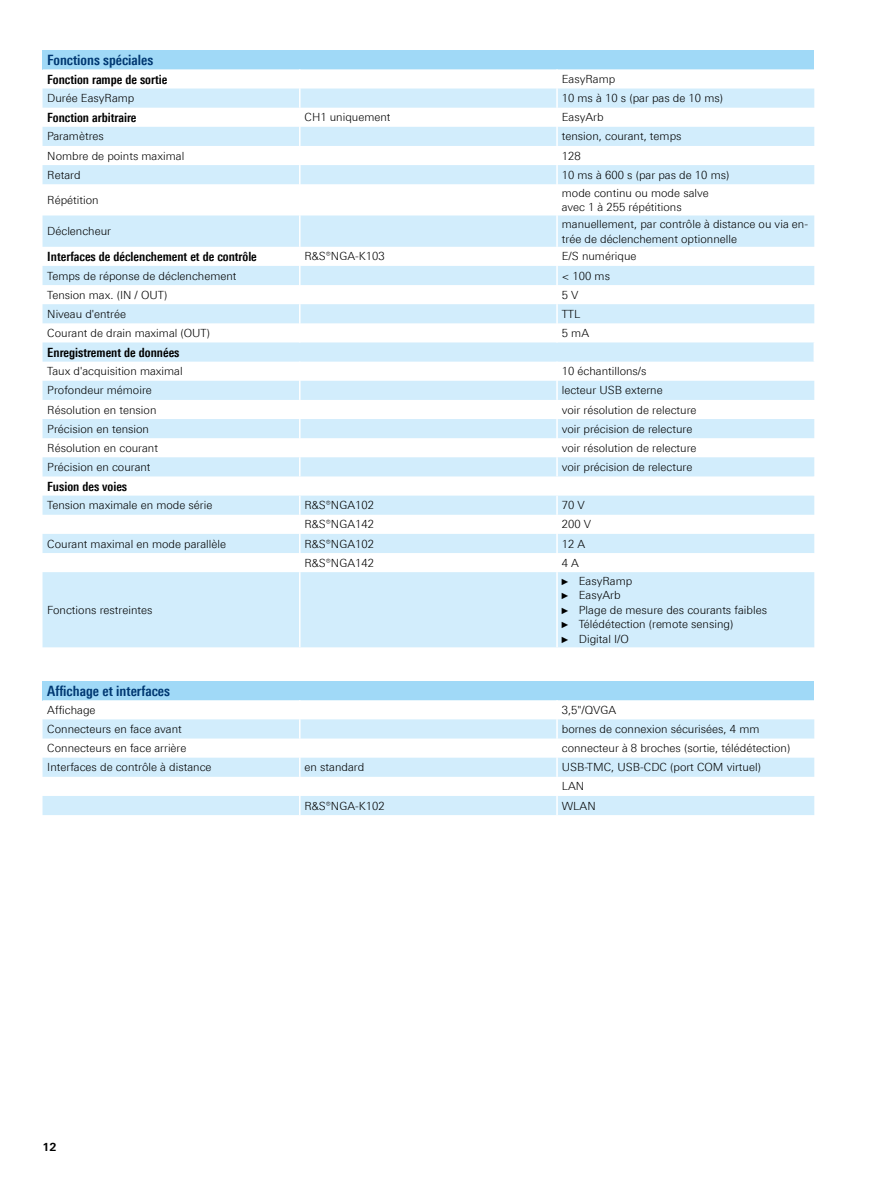
<style>
.page{position:relative;width:893px;height:1191px;background:#fff}
.page>*{position:absolute;margin:0;border:0;box-sizing:border-box;transform-origin:0 0}
.Tabellenueberschrift{font:700 14.25px "Linotype Univers 620 Cn";color:#003872}
.Tabellefett{font:700 12.75px "Linotype Univers 620 Cn";color:#000}
.Tabelletext{font:300 11.25px/14.7px "Linotype Univers 330";color:#000}
.t1{font:700 11.25px "Linotype Univers 630";color:#000}
.s1{font-family:"Arial Narrow";font-weight:400;font-size:9px}
</style>
<div class="page">
<div style="left:43px;top:50px;width:771px;height:19px;background:#a0d9f7"></div>
<svg style="left:43px;top:88px;width:771px;height:559px;fill:#d2edfc"></svg>
<hr style="left:299px;top:88px;width:2px;height:20px;background:#fff">
<hr style="left:556px;top:88px;width:2px;height:20px;background:#fff">
<svg style="left:299px;top:108px;width:2px;height:76px"></svg>
<svg style="left:556px;top:108px;width:2px;height:76px"></svg>
<hr style="left:299px;top:184px;width:2px;height:31px;background:#fff">
<hr style="left:556px;top:184px;width:2px;height:31px;background:#fff">
<hr style="left:299px;top:215px;width:2px;height:32px;background:#fff">
<hr style="left:556px;top:215px;width:2px;height:32px;background:#fff">
<svg style="left:299px;top:247px;width:2px;height:95px"></svg>
<svg style="left:556px;top:247px;width:2px;height:95px"></svg>
<hr style="left:299px;top:361px;width:2px;height:20px;background:#fff">
<hr style="left:556px;top:361px;width:2px;height:20px;background:#fff">
<svg style="left:299px;top:381px;width:2px;height:95px"></svg>
<svg style="left:556px;top:381px;width:2px;height:95px"></svg>
<hr style="left:299px;top:495px;width:2px;height:20px;background:#fff">
<hr style="left:556px;top:495px;width:2px;height:20px;background:#fff">
<svg style="left:299px;top:515px;width:2px;height:57px"></svg>
<svg style="left:556px;top:515px;width:2px;height:57px"></svg>
<hr style="left:299px;top:572px;width:2px;height:75px;background:#fff">
<hr style="left:556px;top:572px;width:2px;height:75px;background:#fff">
<div style="left:43px;top:681px;width:771px;height:19px;background:#a0d9f7"></div>
<svg style="left:43px;top:700px;width:771px;height:1px"></svg>
<svg style="left:43px;top:719px;width:771px;height:96px;fill:#d2edfc"></svg>
<svg style="left:299px;top:700px;width:2px;height:57px"></svg>
<svg style="left:556px;top:700px;width:2px;height:57px"></svg>
<hr style="left:299px;top:757px;width:2px;height:20px;background:#fff">
<hr style="left:556px;top:757px;width:2px;height:20px;background:#fff">
<svg style="left:299px;top:777px;width:2px;height:38px"></svg>
<svg style="left:556px;top:777px;width:2px;height:38px"></svg>
<p class="Tabellenueberschrift" style="left:47px;top:51px;width:108px">Fonctions spéciales</p>
<p class="Tabellefett" style="left:47px;top:71px;width:122px">Fonction rampe de sortie</p>
<p class="Tabelletext" style="left:562px;top:72px;width:55px">EasyRamp</p>
<p class="Tabelletext" style="left:47px;top:91px;width:89px">Durée EasyRamp</p>
<p class="Tabelletext" style="left:562px;top:91px;width:163px">10 ms à 10 s (par pas de 10 ms)</p>
<p class="Tabellefett" style="left:47px;top:110px;width:91px">Fonction arbitraire</p>
<p class="Tabelletext" style="left:305px;top:110px;width:87px">CH1 uniquement</p>
<p class="Tabelletext" style="left:562px;top:110px;width:43px">EasyArb</p>
<p class="Tabelletext" style="left:47px;top:129px;width:58px">Paramètres</p>
<p class="Tabelletext" style="left:562px;top:129px;width:121px">tension, courant, temps</p>
<p class="Tabelletext" style="left:47px;top:148px;width:138px">Nombre de points maximal</p>
<p class="Tabelletext" style="left:562px;top:148px;width:20px">128</p>
<p class="Tabelletext" style="left:47px;top:167px;width:35px">Retard</p>
<p class="Tabelletext" style="left:562px;top:167px;width:169px">10 ms à 600 s (par pas de 10 ms)</p>
<p class="Tabelletext" style="left:47px;top:192px;width:53px">Répétition</p>
<p class="Tabelletext" style="left:562px;top:185px;width:148px">mode continu ou mode salve</p>
<p class="Tabelletext" style="left:562px;top:200px;width:121px">avec 1 à 255 répétitions</p>
<p class="Tabelletext" style="left:47px;top:224px;width:65px">Déclencheur</p>
<p class="Tabelletext" style="left:562px;top:216px;width:248px">manuellement, par contrôle à distance ou via en&shy;trée de déclenchement optionnelle</p>
<p class="Tabellefett" style="left:47px;top:249px;width:211px">Interfaces de déclenchement et de contrôle</p>
<p class="Tabelletext" style="left:305px;top:249px;width:82px">R&amp;S®NGA-K103</p>
<p class="Tabelletext" style="left:562px;top:249px;width:76px">E/S numérique</p>
<p class="Tabelletext" style="left:47px;top:268px;width:191px">Temps de réponse de déclenchement</p>
<p class="Tabelletext" style="left:562px;top:268px;width:50px">&lt; 100 ms</p>
<p class="Tabelletext" style="left:47px;top:287px;width:121px">Tension max. (IN / OUT)</p>
<p class="Tabelletext" style="left:562px;top:287px;width:18px">5 V</p>
<p class="Tabelletext" style="left:47px;top:306px;width:80px">Niveau d'entrée</p>
<p class="Tabelletext" style="left:562px;top:306px;width:20px">TTL</p>
<p class="Tabelletext" style="left:47px;top:325px;width:164px">Courant de drain maximal (OUT)</p>
<p class="Tabelletext" style="left:562px;top:325px;width:29px">5 mA</p>
<p class="Tabellefett" style="left:47px;top:344px;width:134px">Enregistrement de données</p>
<p class="Tabelletext" style="left:47px;top:364px;width:137px">Taux d'acquisition maximal</p>
<p class="Tabelletext" style="left:562px;top:364px;width:86px">10 échantillons/s</p>
<p class="Tabelletext" style="left:47px;top:383px;width:106px">Profondeur mémoire</p>
<p class="Tabelletext" style="left:562px;top:383px;width:102px">lecteur USB externe</p>
<p class="Tabelletext" style="left:47px;top:402px;width:111px">Résolution en tension</p>
<p class="Tabelletext" style="left:562px;top:402px;width:136px">voir résolution de relecture</p>
<p class="Tabelletext" style="left:47px;top:421px;width:103px">Précision en tension</p>
<p class="Tabelletext" style="left:562px;top:421px;width:132px">voir précision de relecture</p>
<p class="Tabelletext" style="left:47px;top:440px;width:112px">Résolution en courant</p>
<p class="Tabelletext" style="left:562px;top:440px;width:136px">voir résolution de relecture</p>
<p class="Tabelletext" style="left:47px;top:459px;width:105px">Précision en courant</p>
<p class="Tabelletext" style="left:562px;top:459px;width:132px">voir précision de relecture</p>
<p class="Tabellefett" style="left:47px;top:478px;width:81px">Fusion des voies</p>
<p class="Tabelletext" style="left:47px;top:498px;width:167px">Tension maximale en mode série</p>
<p class="Tabelletext" style="left:305px;top:498px;width:71px">R&amp;S®NGA102</p>
<p class="Tabelletext" style="left:562px;top:498px;width:25px">70 V</p>
<p class="Tabelletext" style="left:305px;top:517px;width:71px">R&amp;S®NGA142</p>
<p class="Tabelletext" style="left:562px;top:517px;width:31px">200 V</p>
<p class="Tabelletext" style="left:47px;top:536px;width:180px">Courant maximal en mode parallèle</p>
<p class="Tabelletext" style="left:305px;top:536px;width:71px">R&amp;S®NGA102</p>
<p class="Tabelletext" style="left:562px;top:536px;width:25px">12 A</p>
<p class="Tabelletext" style="left:305px;top:555px;width:71px">R&amp;S®NGA142</p>
<p class="Tabelletext" style="left:562px;top:555px;width:19px">4 A</p>
<p class="Tabelletext" style="left:47px;top:602px;width:107px">Fonctions restreintes</p>
<p class="Tabelletext" style="left:562px;top:573px;width:72px"><span class="s1">►</span> EasyRamp</p>
<p class="Tabelletext" style="left:562px;top:588px;width:60px"><span class="s1">►</span> EasyArb</p>
<p class="Tabelletext" style="left:562px;top:602px;width:207px"><span class="s1">►</span> Plage de mesure des courants faibles</p>
<p class="Tabelletext" style="left:562px;top:617px;width:173px"><span class="s1">►</span> Télédétection (remote sensing)</p>
<p class="Tabelletext" style="left:562px;top:631px;width:69px"><span class="s1">►</span> Digital I/O</p>
<p class="Tabellenueberschrift" style="left:47px;top:682px;width:124px">Affichage et interfaces</p>
<p class="Tabelletext" style="left:47px;top:702px;width:50px">Affichage</p>
<p class="Tabelletext" style="left:562px;top:702px;width:56px">3,5"/QVGA</p>
<p class="Tabelletext" style="left:47px;top:721px;width:136px">Connecteurs en face avant</p>
<p class="Tabelletext" style="left:562px;top:721px;width:199px">bornes de connexion sécurisées, 4 mm</p>
<p class="Tabelletext" style="left:47px;top:740px;width:141px">Connecteurs en face arrière</p>
<p class="Tabelletext" style="left:562px;top:740px;width:230px">connecteur à 8 broches (sortie, télédétection)</p>
<p class="Tabelletext" style="left:47px;top:760px;width:166px">Interfaces de contrôle à distance</p>
<p class="Tabelletext" style="left:305px;top:760px;width:61px">en standard</p>
<p class="Tabelletext" style="left:562px;top:760px;width:201px">USB-TMC, USB-CDC (port COM virtuel)</p>
<p class="Tabelletext" style="left:562px;top:779px;width:24px">LAN</p>
<p class="Tabelletext" style="left:305px;top:798px;width:82px">R&amp;S®NGA-K102</p>
<p class="Tabelletext" style="left:562px;top:798px;width:35px">WLAN</p>
<p class="t1" style="left:43px;top:1139px;width:16px">12</p>
</div>
